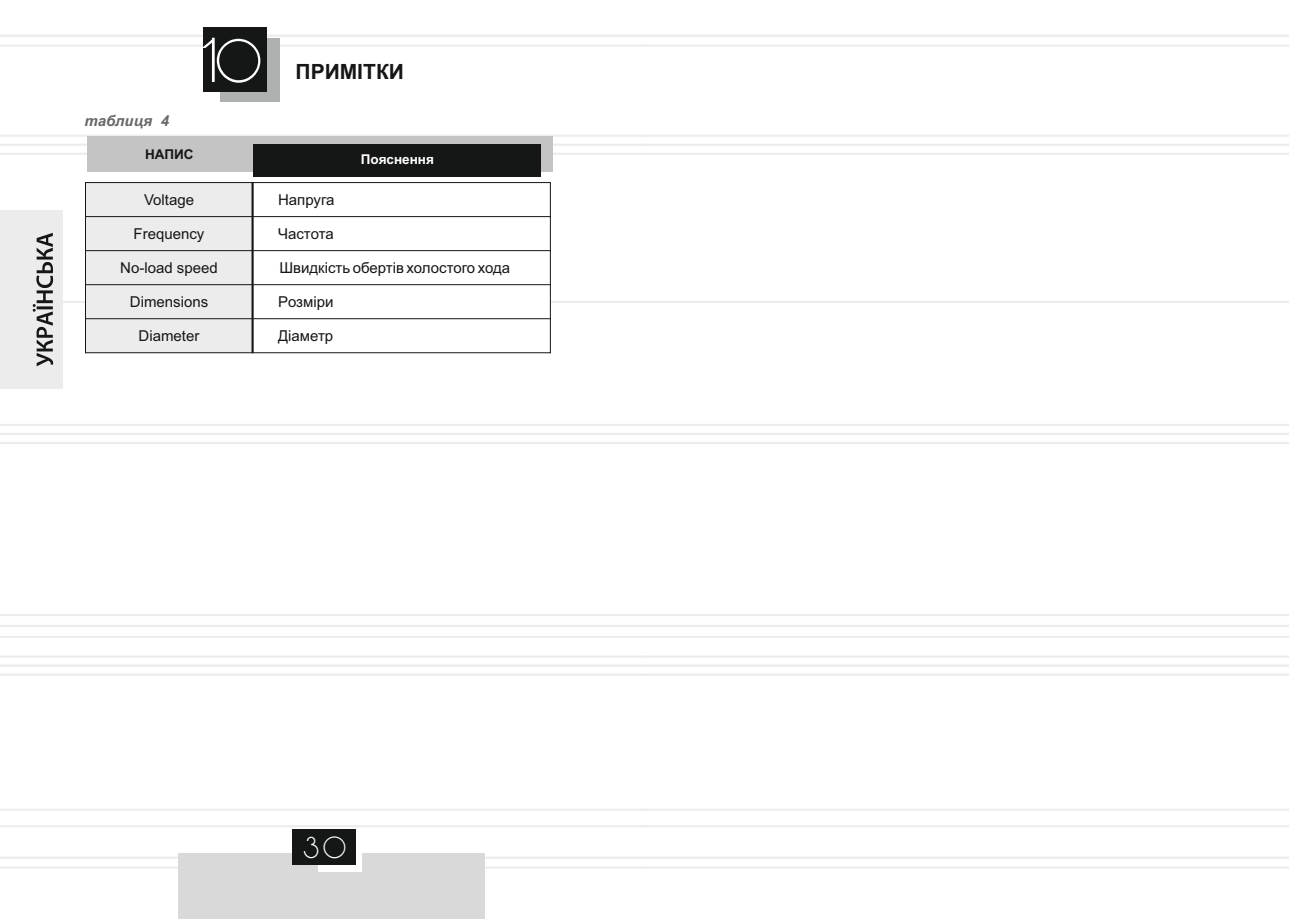
<style>
.page{position:relative;width:1289px;height:919px;background:#fff}
.page>*{position:absolute;margin:0;border:0;box-sizing:border-box;transform-origin:0 0}
.t1{font:52.5px "DS Standart Cyr";color:#fff}
.t2{font:26.25px "DS Standart Cyr";color:#fff}
.t3{font:700 21px "Arial";color:#151616}
.t4{font:15px "Arial";color:#151616}
.t5{font:italic 700 15px "Arial";color:#676767}
.t6{font:700 13.5px "Arial";color:#fff}
.t7{font:700 13.5px "Arial";color:#151616}
</style>
<div class="page">
<hr style="left:644px;top:135px;width:644px;height:2px;background:#ececec">
<hr style="left:644px;top:153px;width:644px;height:2px;background:#ececec">
<hr style="left:644px;top:424px;width:644px;height:2px;background:#ececec">
<hr style="left:644px;top:442px;width:644px;height:2px;background:#ececec">
<hr style="left:644px;top:614px;width:644px;height:2px;background:#ececec">
<hr style="left:644px;top:635px;width:644px;height:3px;background:#ececec">
<hr style="left:644px;top:655px;width:644px;height:2px;background:#ececec">
<hr style="left:644px;top:673px;width:644px;height:2px;background:#ececec">
<hr style="left:644px;top:856px;width:644px;height:2px;background:#ececec">
<hr style="left:644px;top:866px;width:644px;height:2px;background:#ececec">
<hr style="left:644px;top:35px;width:644px;height:2px;background:#ececec">
<hr style="left:644px;top:45px;width:644px;height:2px;background:#ececec">
<hr style="left:644px;top:808px;width:644px;height:2px;background:#ececec">
<hr style="left:644px;top:825px;width:644px;height:2px;background:#ececec">
<hr style="left:644px;top:301px;width:644px;height:2px;background:#ececec">
<hr style="left:0;top:135px;width:644px;height:2px;background:#ececec">
<hr style="left:0;top:144px;width:1288px;height:2px;background:#ececec">
<hr style="left:0;top:153px;width:644px;height:2px;background:#ececec">
<hr style="left:0;top:424px;width:644px;height:2px;background:#ececec">
<hr style="left:0;top:433px;width:1288px;height:2px;background:#ececec">
<hr style="left:0;top:442px;width:644px;height:2px;background:#ececec">
<hr style="left:0;top:614px;width:644px;height:2px;background:#ececec">
<hr style="left:0;top:625px;width:1288px;height:2px;background:#ececec">
<hr style="left:0;top:635px;width:644px;height:3px;background:#ececec">
<hr style="left:0;top:655px;width:644px;height:2px;background:#ececec">
<hr style="left:0;top:664px;width:1288px;height:3px;background:#f1f1f1">
<hr style="left:0;top:673px;width:644px;height:2px;background:#ececec">
<hr style="left:0;top:856px;width:644px;height:2px;background:#ececec">
<hr style="left:0;top:866px;width:644px;height:2px;background:#ececec">
<hr style="left:0;top:35px;width:644px;height:2px;background:#ececec">
<hr style="left:0;top:45px;width:644px;height:2px;background:#ececec">
<hr style="left:0;top:808px;width:644px;height:2px;background:#ececec">
<hr style="left:0;top:825px;width:644px;height:2px;background:#ececec">
<hr style="left:0;top:301px;width:644px;height:2px;background:#ececec">
<div style="left:0;top:210px;width:62px;height:179px;background:#ececec"></div>
<svg style="left:33px;top:233px;width:20px;height:133px"></svg>
<div style="left:178px;top:853px;width:307px;height:65px;background:#d9d9da"></div>
<div style="left:318px;top:832px;width:44px;height:39px;background:#fff"></div>
<div style="left:292px;top:829px;width:64px;height:36px;background:#151616"></div>
<div style="left:220px;top:38px;width:60px;height:63px;background:#afb0b0"></div>
<div style="left:203px;top:27px;width:63px;height:65px;background:#151616"></div>
<div style="left:85px;top:182px;width:167px;height:34px;background:#ececec"></div>
<div style="left:85px;top:216px;width:167px;height:34px;background:#ececec"></div>
<div style="left:85px;top:250px;width:167px;height:35px;background:#ececec"></div>
<div style="left:85px;top:285px;width:167px;height:34px;background:#ececec"></div>
<div style="left:252px;top:285px;width:298px;height:34px;background:#fff"></div>
<div style="left:85px;top:319px;width:167px;height:34px;background:#ececec"></div>
<hr style="left:85px;top:182px;width:1px;height:171px;background:#151616">
<hr style="left:251px;top:182px;width:3px;height:171px;background:#151616">
<hr style="left:550px;top:182px;width:1px;height:171px;background:#151616">
<hr style="left:85px;top:352px;width:466px;height:1px;background:#151616">
<hr style="left:85px;top:318px;width:466px;height:1px;background:#151616">
<hr style="left:85px;top:284px;width:466px;height:1px;background:#151616">
<hr style="left:85px;top:250px;width:466px;height:1px;background:#151616">
<hr style="left:85px;top:216px;width:466px;height:1px;background:#151616">
<hr style="left:85px;top:182px;width:466px;height:1px;background:#151616">
<div style="left:87px;top:137px;width:466px;height:35px;background:#c4c4c5"></div>
<div style="left:254px;top:144px;width:287px;height:33px;background:#151616"></div>
<h1 class="t1" style="left:201px;top:40px;width:62px">10</h1>
<p class="t5" style="left:85px;top:115px;width:86px">таблиця 4</p>
<p class="t7" style="left:145px;top:149px;width:50px">НАПИС</p>
<h3 class="t3" style="left:295px;top:64px;width:110px">ПРИМІТКИ</h3>
<p class="t6" style="left:361px;top:154px;width:75px">Пояснення</p>
<p class="t4" style="left:144px;top:194px;width:52px">Voltage</p>
<p class="t4" style="left:278px;top:194px;width:58px">Напруга</p>
<p class="t4" style="left:134px;top:228px;width:72px">Frequency</p>
<p class="t4" style="left:278px;top:228px;width:57px">Частота</p>
<p class="t4" style="left:120px;top:262px;width:99px">No-load speed</p>
<p class="t4" style="left:279px;top:262px;width:232px">Швидкість обертів холостого хода</p>
<p class="t4" style="left:130px;top:296px;width:80px">Dimensions</p>
<p class="t4" style="left:278px;top:296px;width:57px">Розміри</p>
<p class="t4" style="left:139px;top:330px;width:62px">Diametеr</p>
<p class="t4" style="left:278px;top:330px;width:57px">Діаметр</p>
<h2 class="t2" style="left:303px;top:836px;width:44px">30</h2>
</div>
